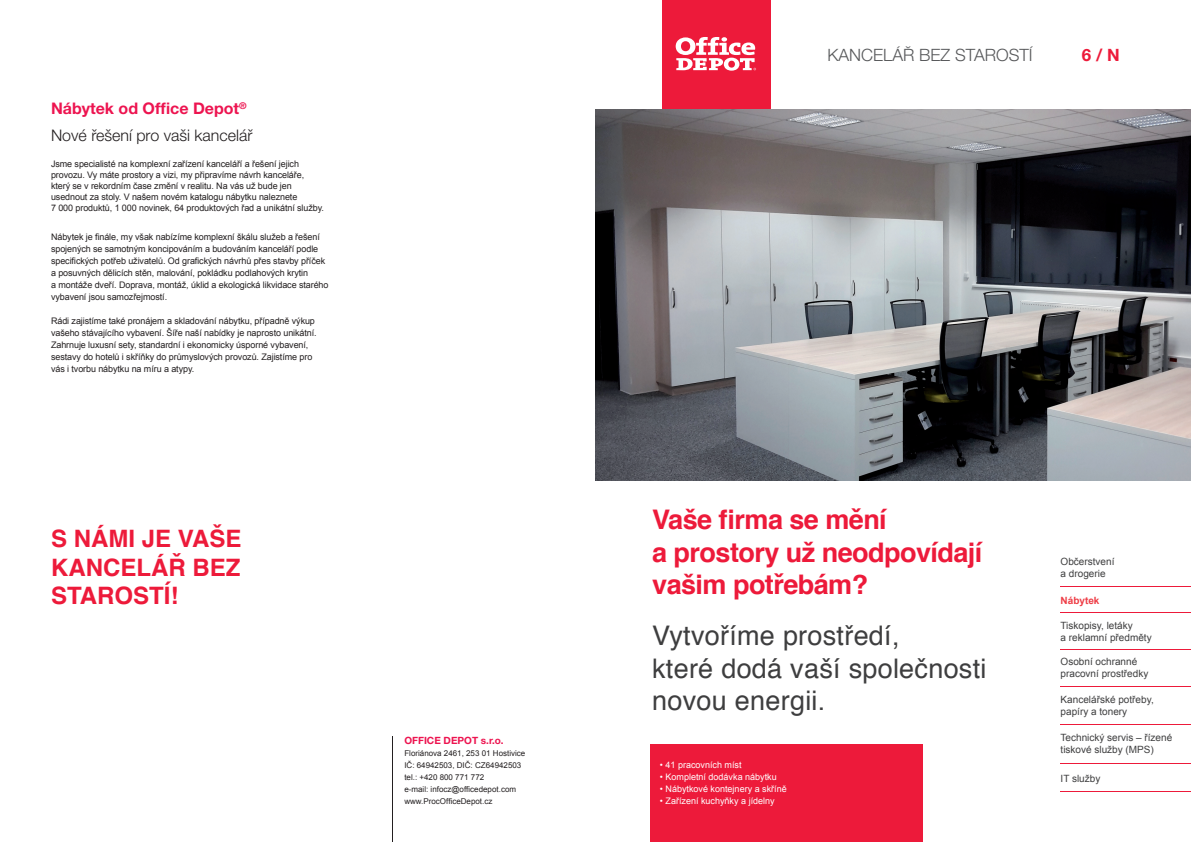
<style>
.page{position:relative;width:1191px;height:842px;background:#fff}
.page>*{position:absolute;margin:0;border:0;box-sizing:border-box;transform-origin:0 0}
.t1{font:27px/32.4px "Helvetica";letter-spacing:.01em;color:#3e3e3f}
.t2{font:700 27px/32.4px "Helvetica";letter-spacing:-.02em;color:#ed1a3a}
.t3{font:700 24px/28.8px "Helvetica";color:#ed1a3a;text-align:justify}
.t4{font:300 17px "Helvetica Neue CE";color:#57585a}
.t5{font:700 17px "Helvetica Neue CE";color:#ed1a3a}
.t6{font:300 16px/27px "Helvetica Neue CE";color:#231f20}
.t7{font:10px/12px "Arial";color:#3e3e3f}
.t8{font:700 10px "Helvetica Neue CE";color:#ed1450}
.t9{font:700 10px "Arial";color:#ee3d46}
.t10{font:9px/12px "Arial";letter-spacing:-.01em;color:#231f20}
.t11{font:9px "Arial";color:#fff}
.t12{font:8px/12px "Arial";color:#231f20}
.s1{font-weight:700;color:#ed1450}
</style>
<div class="page">
<img style="left:595px;top:108px;width:596px;height:372px">
<div style="left:662px;top:0;width:108px;height:108px;background:#ed1a3a"></div>
<svg style="left:675px;top:37px;width:81px;height:34px"></svg>
<div style="left:651px;top:744px;width:272px;height:98px;background:#ed1a3a"></div>
<hr style="left:1060px;top:586px;width:131px;height:1px;background:#ed1a3a">
<hr style="left:1060px;top:612px;width:131px;height:1px;background:#ed1a3a">
<hr style="left:1060px;top:649px;width:131px;height:1px;background:#ed1a3a">
<hr style="left:1060px;top:686px;width:131px;height:1px;background:#ed1a3a">
<hr style="left:1060px;top:724px;width:131px;height:1px;background:#ed1a3a">
<hr style="left:1060px;top:763px;width:131px;height:1px;background:#ed1a3a">
<hr style="left:1060px;top:791px;width:131px;height:1px;background:#ed1a3a">
<hr style="left:392px;top:737px;width:1px;height:105px;background:#231f20">
<h3 class="t6" style="left:51px;top:96px;width:203px"><span class="s1">Nábytek od Office Depot</span><sup>®<br></sup>Nové řešení pro vaši kancelář</h3>
<p class="t10" style="left:51px;top:159px;width:274px;line-height:11px">Jsme specialisté na komplexní zařízení kanceláří a řešení jejich provozu. Vy máte prostory a vizi, my připravíme návrh kanceláře, který se v rekordním čase změní v realitu. Na vás už bude jen usednout za stoly. V našem novém katalogu nábytku naleznete<br>7 000 produktů, 1 000 novinek, 64 produktových řad a unikátní služby.</p>
<p class="t10" style="left:51px;top:231px;width:279px">Nábytek je finále, my však nabízíme komplexní škálu služeb a řešení spojených se samotným koncipováním a budováním kanceláří podle specifických potřeb uživatelů. Od grafických návrhů přes stavby příček a posuvných dělicích stěn, malování, pokládku podlahových krytin<br>a montáže dveří. Doprava, montáž, úklid a ekologická likvidace starého vybavení jsou samozřejmostí.</p>
<p class="t10" style="left:51px;top:315px;width:267px">Rádi zajistíme také pronájem a skladování nábytku, případně výkup vašeho stávajícího vybavení. Šíře naší nabídky je naprosto unikátní.<br>Zahrnuje luxusní sety, standardní i ekonomicky úsporné vybavení, sestavy do hotelů i skříňky do průmyslových provozů. Zajistíme pro vás i tvorbu nábytku na míru a atypy.</p>
<h2 class="t3" style="left:51px;top:524px;width:192px">S NÁMI JE VAŠE KANCELÁŘ BEZ STAROSTÍ!</h2>
<p class="t8" style="left:404px;top:735px;width:101px">OFFICE DEPOT s.r.o.</p>
<p class="t12" style="left:404px;top:747px;width:122px">Floriánova 2461, 253 01 Hostivice<br>IČ: 64942503, DIČ: CZ64942503 tel.: +420 800 771 772<br>e-mail: infocz@officedepot.com www.ProcOfficeDepot.cz</p>
<h3 class="t4" style="left:827px;top:46px;width:207px">KANCELÁŘ BEZ STAROSTÍ</h3>
<h3 class="t5" style="left:1081px;top:45px;width:39px">6 / N</h3>
<h1 class="t2" style="left:652px;top:504px;width:332px">Vaše firma se mění<br>a prostory už neodpovídají vašim potřebám?</h1>
<h1 class="t1" style="left:652px;top:620px;width:336px">Vytvoříme prostředí,<br>které dodá vaší společnosti novou energii.</h1>
<p class="t11" style="left:660px;top:759px;width:83px">• 41 pracovních míst</p>
<p class="t11" style="left:660px;top:771px;width:118px">• Kompletní dodávka nábytku</p>
<p class="t11" style="left:660px;top:783px;width:128px">• Nábytkové kontejnery a skříně</p>
<p class="t11" style="left:660px;top:795px;width:116px">• Zařízení kuchyňky a jídelny</p>
<p class="t7" style="left:1060px;top:556px;width:55px">Občerstvení a drogerie</p>
<p class="t9" style="left:1060px;top:594px;width:40px">Nábytek</p>
<p class="t7" style="left:1060px;top:620px;width:93px">Tiskopisy, letáky<br>a reklamní předměty</p>
<p class="t7" style="left:1060px;top:656px;width:89px">Osobní ochranné pracovní prostředky</p>
<p class="t7" style="left:1060px;top:694px;width:95px">Kancelářské potřeby, papíry a tonery</p>
<p class="t7" style="left:1060px;top:732px;width:113px">Technický servis – řízené tiskové služby (MPS)</p>
<p class="t7" style="left:1060px;top:772px;width:41px">IT služby</p>
</div>
